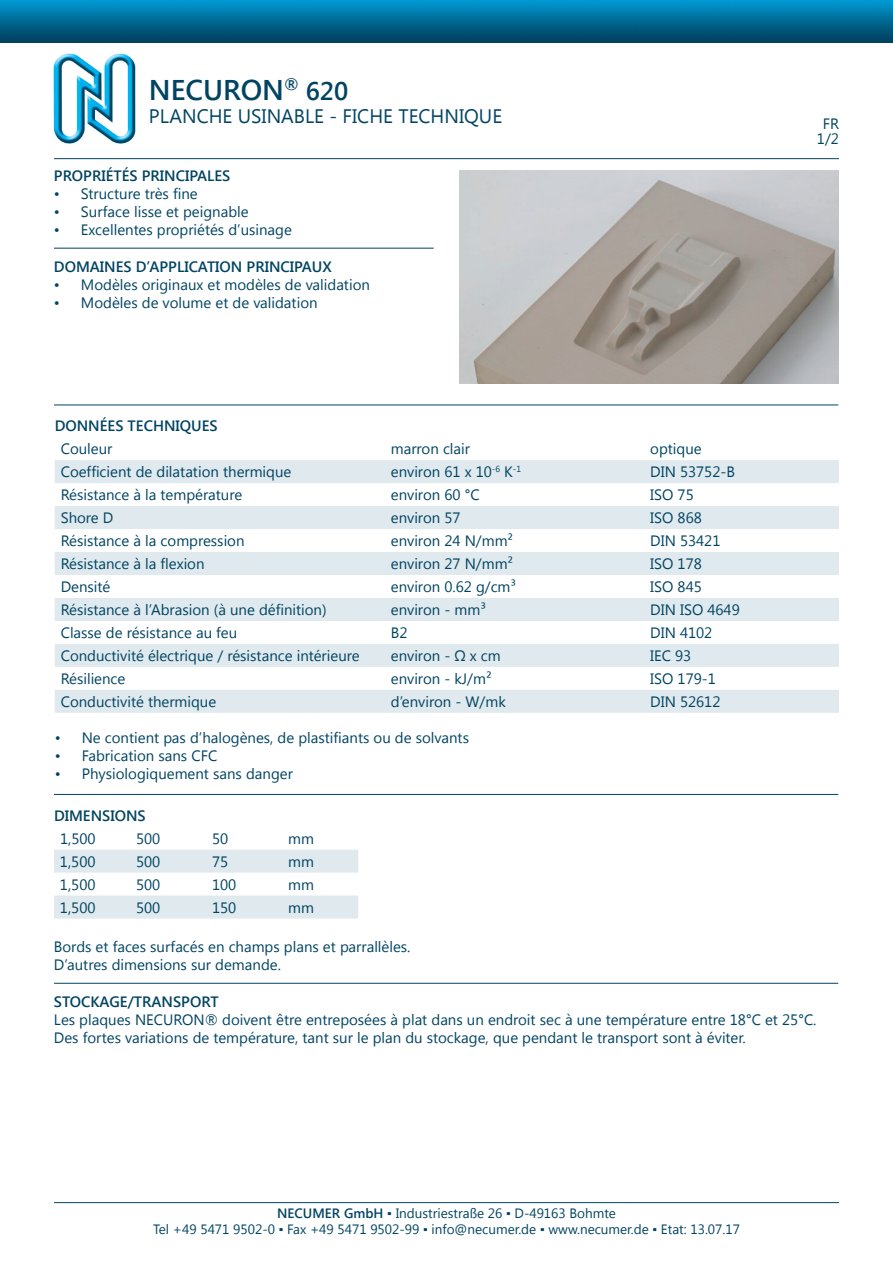
<style>
.page{position:relative;width:893px;height:1263px;background:#fff}
.page>*{position:absolute;margin:0;border:0;box-sizing:border-box;transform-origin:0 0}
.t1{font:600 28.5px "Segoe UI";color:#004462}
.t2{font:19.5px "Segoe UI";color:#004462}
.t3{font:15px/18px "Segoe UI";color:#004462}
.t4{font:600 15px "Segoe UI";color:#004462}
.t5{font:13.5px/16.2px "Segoe UI";color:#004462;text-align:center}
.s1{font-size:25.5px}
.s2{font-weight:600}
.s3{font-weight:700}
</style>
<div class="page">
<img style="left:53px;top:53px;width:83px;height:91px">
<img style="left:0;top:0;width:893px;height:43px">
<hr style="left:54px;top:158px;width:785px;height:1px;background:#004462">
<hr style="left:54px;top:1202px;width:785px;height:1px;background:#004462">
<img style="left:459px;top:170px;width:380px;height:214px">
<svg style="left:54px;top:850px;width:304px;height:68px"></svg>
<hr style="left:54px;top:248px;width:380px;height:1px;background:#004462">
<hr style="left:54px;top:405px;width:784px;height:1px;background:#004462">
<hr style="left:54px;top:794px;width:784px;height:1px;background:#004462">
<hr style="left:54px;top:983px;width:784px;height:1px;background:#004462">
<svg style="left:55px;top:460px;width:784px;height:253px;fill:#dfe9ee"></svg>
<h1 class="t1" style="left:149px;top:70px;width:201px">NECURON<sup>®</sup> <span class="s1">620</span></h1>
<h2 class="t2" style="left:149px;top:103px;width:355px">PLANCHE USINABLE - FICHE TECHNIQUE</h2>
<p class="t4" style="left:54px;top:165px;width:178px">PROPRIÉTÉS PRINCIPALES</p>
<p class="t3" style="left:54px;top:184px;width:145px">• Structure très fine</p>
<p class="t3" style="left:54px;top:202px;width:196px">• Surface lisse et peignable</p>
<p class="t3" style="left:54px;top:220px;width:239px">• Excellentes propriétés d’usinage</p>
<p class="t4" style="left:54px;top:256px;width:279px">DOMAINES D’APPLICATION PRINCIPAUX</p>
<p class="t3" style="left:54px;top:275px;width:318px">• Modèles originaux et modèles de validation</p>
<p class="t3" style="left:54px;top:293px;width:265px">• Modèles de volume et de validation</p>
<p class="t4" style="left:55px;top:415px;width:164px">DONNÉES TECHNIQUES</p>
<p class="t3" style="left:61px;top:439px;width:53px">Couleur</p>
<p class="t3" style="left:391px;top:439px;width:81px">marron clair</p>
<p class="t3" style="left:650px;top:439px;width:53px">optique</p>
<p class="t3" style="left:61px;top:462px;width:232px">Coefficient de dilatation thermique</p>
<p class="t3" style="left:391px;top:462px;width:132px">environ 61 x 10<sup>-6</sup> K<sup>-1</sup></p>
<p class="t3" style="left:650px;top:462px;width:86px">DIN 53752-B</p>
<p class="t3" style="left:61px;top:485px;width:183px">Résistance à la température</p>
<p class="t3" style="left:391px;top:485px;width:90px">environ 60 °C</p>
<p class="t3" style="left:650px;top:485px;width:45px">ISO 75</p>
<p class="t3" style="left:61px;top:508px;width:54px">Shore D</p>
<p class="t3" style="left:391px;top:508px;width:71px">environ 57</p>
<p class="t3" style="left:650px;top:508px;width:53px">ISO 868</p>
<p class="t3" style="left:61px;top:531px;width:185px">Résistance à la compression</p>
<p class="t3" style="left:391px;top:531px;width:124px">environ 24 N/mm²</p>
<p class="t3" style="left:650px;top:531px;width:72px">DIN 53421</p>
<p class="t3" style="left:61px;top:554px;width:145px">Résistance à la flexion</p>
<p class="t3" style="left:391px;top:554px;width:124px">environ 27 N/mm²</p>
<p class="t3" style="left:650px;top:554px;width:53px">ISO 178</p>
<p class="t3" style="left:61px;top:577px;width:51px">Densité</p>
<p class="t3" style="left:391px;top:577px;width:127px">environ 0.62 g/cm³</p>
<p class="t3" style="left:650px;top:577px;width:53px">ISO 845</p>
<p class="t3" style="left:61px;top:600px;width:267px">Résistance à l’Abrasion (à une définition)</p>
<p class="t3" style="left:391px;top:600px;width:96px">environ - mm³</p>
<p class="t3" style="left:650px;top:600px;width:91px">DIN ISO 4649</p>
<p class="t3" style="left:61px;top:623px;width:178px">Classe de résistance au feu</p>
<p class="t3" style="left:391px;top:623px;width:18px">B2</p>
<p class="t3" style="left:650px;top:623px;width:64px">DIN 4102</p>
<p class="t3" style="left:61px;top:646px;width:300px">Conductivité électrique / résistance intérieure</p>
<p class="t3" style="left:391px;top:646px;width:111px">environ - Ω x cm</p>
<p class="t3" style="left:650px;top:646px;width:43px">IEC 93</p>
<p class="t3" style="left:61px;top:669px;width:66px">Résilience</p>
<p class="t3" style="left:391px;top:669px;width:102px">environ - kJ/m²</p>
<p class="t3" style="left:650px;top:669px;width:67px">ISO 179-1</p>
<p class="t3" style="left:61px;top:692px;width:157px">Conductivité thermique</p>
<p class="t3" style="left:391px;top:692px;width:117px">d’environ - W/mk</p>
<p class="t3" style="left:650px;top:692px;width:72px">DIN 52612</p>
<p class="t3" style="left:55px;top:728px;width:416px">• Ne contient pas d’halogènes, de plastifiants ou de solvants</p>
<p class="t3" style="left:55px;top:746px;width:164px">• Fabrication sans CFC</p>
<p class="t3" style="left:55px;top:764px;width:240px">• Physiologiquement sans danger</p>
<p class="t4" style="left:54px;top:805px;width:93px">DIMENSIONS</p>
<p class="t3" style="left:60px;top:829px;width:37px">1,500</p>
<p class="t3" style="left:136px;top:829px;width:26px">500</p>
<p class="t3" style="left:212px;top:829px;width:18px">50</p>
<p class="t3" style="left:288px;top:829px;width:27px">mm</p>
<p class="t3" style="left:60px;top:851px;width:37px">1,500</p>
<p class="t3" style="left:136px;top:851px;width:26px">500</p>
<p class="t3" style="left:212px;top:851px;width:18px">75</p>
<p class="t3" style="left:288px;top:851px;width:27px">mm</p>
<p class="t3" style="left:60px;top:874px;width:37px">1,500</p>
<p class="t3" style="left:136px;top:874px;width:26px">500</p>
<p class="t3" style="left:212px;top:874px;width:26px">100</p>
<p class="t3" style="left:288px;top:874px;width:27px">mm</p>
<p class="t3" style="left:60px;top:897px;width:37px">1,500</p>
<p class="t3" style="left:136px;top:897px;width:26px">500</p>
<p class="t3" style="left:212px;top:897px;width:26px">150</p>
<p class="t3" style="left:288px;top:897px;width:27px">mm</p>
<p class="t3" style="left:54px;top:937px;width:358px">Bords et faces surfacés en champs plans et parrallèles.<br>D’autres dimensions sur demande.</p>
<p class="t3" style="left:817px;top:115px;width:24px;line-height:15px;text-align:center">FR<br>1/2</p>
<p class="t4" style="left:54px;top:991px;width:166px">STOCKAGE/TRANSPORT</p>
<p class="t3" style="left:54px;top:1010px;width:764px">Les plaques NECURON® doivent être entreposées à plat dans un endroit sec à une température entre 18°C et 25°C.<br>Des fortes variations de température, tant sur le plan du stockage, que pendant le transport sont à éviter.</p>
<p class="t5" style="left:153px;top:1204px;width:588px"><span class="s2">NECUMER GmbH</span> <span class="s3">▪</span> Industriestraße 26 ▪ D-49163 Bohmte<br>Tel +49 5471 9502-0 ▪ Fax +49 5471 9502-99 ▪ info@necumer.de ▪ www.necumer.de <span class="s3">▪</span> Etat: 13.07.17</p>
</div>
